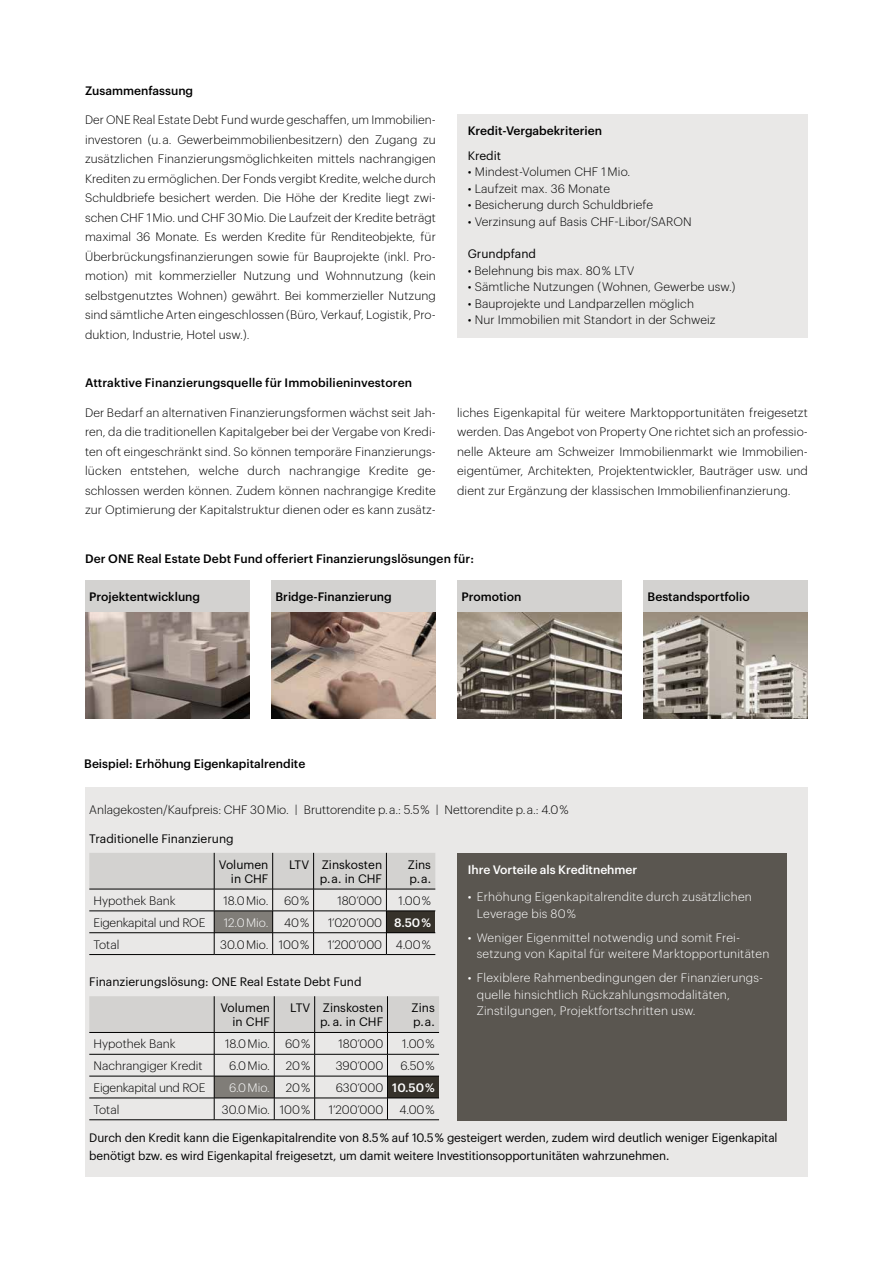
<style>
.page{position:relative;width:893px;height:1263px;background:#fff}
.page>*{position:absolute;margin:0;border:0;box-sizing:border-box;transform-origin:0 0}
.t1{font:300 12px/19.5px "Graphik";letter-spacing:.01em;color:#000}
.t2{font:12px/14.4px "Graphik";letter-spacing:-.01em;color:#000}
.t3{font:300 12px/16.5px "Graphik";letter-spacing:.02em;color:#fff}
.t4{font:500 12px "Graphik";color:#000}
.t5{font:300 12px "Graphik";letter-spacing:-.02em;color:#000}
.t6{font:500 12px "Graphik";color:#fff}
.s1{font-weight:500;color:#fff}
</style>
<div class="page">
<div style="left:85px;top:787px;width:723px;height:390px;background:#e9e8e7"></div>
<div style="left:457px;top:114px;width:351px;height:224px;background:#e9e8e7"></div>
<hr style="left:89px;top:954px;width:125px;height:1px;background:#000">
<hr style="left:214px;top:954px;width:59px;height:1px;background:#000">
<hr style="left:273px;top:954px;width:41px;height:1px;background:#000">
<hr style="left:314px;top:954px;width:72px;height:1px;background:#000">
<hr style="left:386px;top:954px;width:49px;height:1px;background:#000">
<svg style="left:89px;top:853px;width:346px;height:101px"></svg>
<hr style="left:214px;top:932px;width:59px;height:1px;background:#000">
<svg style="left:89px;top:996px;width:350px;height:123px"></svg>
<hr style="left:89px;top:1119px;width:125px;height:1px;background:#000">
<hr style="left:214px;top:1119px;width:60px;height:1px;background:#000">
<hr style="left:274px;top:1119px;width:41px;height:1px;background:#000">
<hr style="left:315px;top:1119px;width:72px;height:1px;background:#000">
<hr style="left:387px;top:1119px;width:52px;height:1px;background:#000">
<div style="left:85px;top:580px;width:165px;height:139px;background:#d3d2d0"></div>
<img style="left:85px;top:612px;width:165px;height:107px">
<div style="left:271px;top:580px;width:165px;height:139px;background:#d3d2d0"></div>
<img style="left:271px;top:612px;width:165px;height:107px">
<div style="left:457px;top:580px;width:165px;height:139px;background:#d3d2d0"></div>
<img style="left:457px;top:612px;width:165px;height:107px">
<div style="left:643px;top:580px;width:165px;height:139px;background:#d3d2d0"></div>
<img style="left:643px;top:612px;width:165px;height:107px">
<div style="left:457px;top:853px;width:330px;height:267px;background:#5a5650"></div>
<p class="t4" style="left:85px;top:81px;width:110px">Zusammenfassung</p>
<p class="t1" style="left:85px;top:109px;width:352px">Der ONE Real Estate Debt Fund wurde geschaffen, um Immobilien&shy;investoren (u.a. Gewerbeimmobilienbesitzern) den Zugang zu zusätzlichen Finanzierungsmöglichkeiten mittels nachrangigen Krediten zu ermöglichen. Der Fonds vergibt Kredite, welche durch Schuldbriefe besichert werden. Die Höhe der Kredite liegt zwi&shy;schen CHF 1 Mio. und CHF 30 Mio. Die Laufzeit der Kredite beträgt maximal 36 Monate. Es werden Kredite für Renditeobjekte, für Überbrückungsfinanzierungen sowie für Bauprojekte (inkl. Pro&shy;motion) mit kommerzieller Nutzung und Wohnnutzung (kein selbstgenutztes Wohnen) gewährt. Bei kommerzieller Nutzung sind sämtliche Arten eingeschlossen (Büro, Verkauf, Logistik, Pro&shy;duktion, Industrie, Hotel usw.).</p>
<p class="t4" style="left:85px;top:374px;width:329px">Attraktive Finanzierungsquelle für Immobilieninvestoren</p>
<p class="t1" style="left:85px;top:402px;width:352px;text-align:justify">Der Bedarf an alternativen Finanzierungsformen wächst seit Jah&shy;ren, da die traditionellen Kapitalgeber bei der Vergabe von Kredi&shy;ten oft eingeschränkt sind. So können temporäre Finanzierungs&shy;lücken entstehen, welche durch nachrangige Kredite ge&shy;schlossen werden können. Zudem können nachrangige Kredite zur Optimierung der Kapitalstruktur dienen oder es kann zusätz-</p>
<p class="t4" style="left:468px;top:121px;width:136px">Kredit-Vergabekriterien</p>
<p class="t2" style="left:468px;top:147px;width:35px">Kredit</p>
<p class="t1" style="left:468px;top:161px;width:164px">• Mindest-Volumen CHF 1 Mio.</p>
<p class="t1" style="left:468px;top:178px;width:144px">• Laufzeit max. 36 Monate</p>
<p class="t1" style="left:468px;top:194px;width:187px">• Besicherung durch Schuldbriefe</p>
<p class="t1" style="left:468px;top:211px;width:225px">• Verzinsung auf Basis CHF-Libor/SARON</p>
<p class="t2" style="left:468px;top:246px;width:70px">Grundpfand</p>
<p class="t1" style="left:468px;top:260px;width:168px">• Belehnung bis max. 80% LTV</p>
<p class="t1" style="left:468px;top:276px;width:269px">• Sämtliche Nutzungen (Wohnen, Gewerbe usw.)</p>
<p class="t1" style="left:468px;top:293px;width:228px">• Bauprojekte und Landparzellen möglich</p>
<p class="t1" style="left:468px;top:309px;width:249px">• Nur Immobilien mit Standort in der Schweiz</p>
<p class="t1" style="left:457px;top:402px;width:352px">liches Eigenkapital für weitere Marktopportunitäten freigesetzt werden. Das Angebot von Property One richtet sich an professio&shy;nelle Akteure am Schweizer Immobilienmarkt wie Immobilien&shy;eigentümer, Architekten, Projektentwickler, Bauträger usw. und dient zur Ergänzung der klassischen Immobilienfinanzierung.</p>
<p class="t4" style="left:85px;top:549px;width:390px">Der ONE Real Estate Debt Fund offeriert Finanzierungslösungen für:</p>
<p class="t4" style="left:89px;top:588px;width:112px">Projektentwicklung</p>
<p class="t4" style="left:276px;top:588px;width:118px">Bridge-Finanzierung</p>
<p class="t4" style="left:461px;top:588px;width:61px">Promotion</p>
<p class="t4" style="left:648px;top:588px;width:104px">Bestandsportfolio</p>
<p class="t4" style="left:84px;top:754px;width:223px">Beispiel: Erhöhung Eigenkapitalrendite</p>
<p class="t1" style="left:89px;top:799px;width:481px">Anlagekosten/Kaufpreis: CHF 30Mio. | Bruttorendite p.a.: 5.5% | Nettorendite p.a.: 4.0%</p>
<p class="t2" style="left:219px;top:824px;width:51px;line-height:26.1px;text-indent:-130px">Traditionelle Finanzierung<br>Volumen</p>
<p class="t2" style="left:231px;top:870px;width:39px">in CHF</p>
<p class="t2" style="left:289px;top:856px;width:94px;text-align:right">LTV Zinskosten p.a. in CHF</p>
<p class="t2" style="left:408px;top:856px;width:25px">Zins p.a.</p>
<p class="t6" style="left:468px;top:860px;width:171px">Ihre Vorteile als Kreditnehmer</p>
<p class="t3" style="left:477px;top:887px;width:277px;text-indent:-9px">• Erhöhung Eigenkapitalrendite durch zusätzlichen<br>Leverage bis 80%</p>
<p class="t3" style="left:477px;top:928px;width:294px;text-indent:-9px">• Weniger Eigenmittel notwendig und somit Frei&shy;setzung von Kapital für weitere Marktopportunitäten</p>
<p class="t3" style="left:477px;top:968px;width:288px;text-indent:-9px">• Flexiblere Rahmenbedingungen der Finanzierungs&shy;quelle hinsichtlich Rückzahlungsmodalitäten,<br>Zinstilgungen, Projektfortschritten usw.</p>
<p class="t1" style="left:94px;top:890px;width:84px">Hypothek Bank</p>
<p class="t1" style="left:223px;top:890px;width:46px">18.0Mio.</p>
<p class="t1" style="left:284px;top:890px;width:27px">60%</p>
<p class="t1" style="left:337px;top:890px;width:46px">180’000</p>
<p class="t1" style="left:399px;top:890px;width:34px">1.00%</p>
<p class="t5" style="left:94px;top:913px;width:113px">Eigenkapital und ROE</p>
<p class="t3" style="left:224px;top:913px;width:46px">12.0Mio.</p>
<p class="t1" style="left:284px;top:912px;width:27px">40%</p>
<p class="t1" style="left:328px;top:912px;width:104px">1’020’000 <span class="s1">8.50%</span></p>
<p class="t1" style="left:94px;top:933px;width:27px">Total</p>
<p class="t1" style="left:220px;top:933px;width:91px">30.0Mio. 100%</p>
<p class="t1" style="left:328px;top:933px;width:105px">1’200’000 4.00%</p>
<p class="t2" style="left:221px;top:967px;width:143px;line-height:26.1px;text-indent:-131px">Finanzierungslösung: ONE Real Estate Debt Fund<br>Volumen</p>
<p class="t2" style="left:233px;top:1014px;width:39px">in CHF</p>
<p class="t2" style="left:290px;top:999px;width:94px;text-align:right">LTV Zinskosten p. a. in CHF</p>
<p class="t2" style="left:412px;top:999px;width:25px">Zins p.a.</p>
<p class="t1" style="left:94px;top:1033px;width:84px">Hypothek Bank</p>
<p class="t1" style="left:225px;top:1033px;width:46px">18.0Mio.</p>
<p class="t1" style="left:285px;top:1033px;width:27px">60%</p>
<p class="t1" style="left:338px;top:1033px;width:46px">180’000</p>
<p class="t1" style="left:402px;top:1033px;width:34px">1.00%</p>
<p class="t1" style="left:94px;top:1055px;width:110px">Nachrangiger Kredit</p>
<p class="t1" style="left:229px;top:1055px;width:42px">6.0Mio.</p>
<p class="t1" style="left:286px;top:1055px;width:26px">20%</p>
<p class="t1" style="left:336px;top:1055px;width:49px">390’000</p>
<p class="t1" style="left:400px;top:1055px;width:36px">6.50%</p>
<p class="t5" style="left:94px;top:1079px;width:113px">Eigenkapital und ROE</p>
<p class="t3" style="left:229px;top:1078px;width:42px">6.0Mio.</p>
<p class="t1" style="left:286px;top:1077px;width:26px">20%</p>
<p class="t1" style="left:336px;top:1077px;width:101px">630’000 <span class="s1">10.50%</span></p>
<p class="t1" style="left:94px;top:1099px;width:27px">Total</p>
<p class="t1" style="left:222px;top:1099px;width:90px">30.0Mio. 100%</p>
<p class="t1" style="left:329px;top:1099px;width:56px">1’200’000</p>
<p class="t1" style="left:400px;top:1099px;width:37px">4.00%</p>
<p class="t2" style="left:89px;top:1128px;width:690px;line-height:18px">Durch den Kredit kann die Eigenkapitalrendite von 8.5 % auf 10.5 % gesteigert werden, zudem wird deutlich weniger Eigenkapital benötigt bzw. es wird Eigenkapital freigesetzt, um damit weitere Investitionsopportunitäten wahrzunehmen.</p>
</div>
